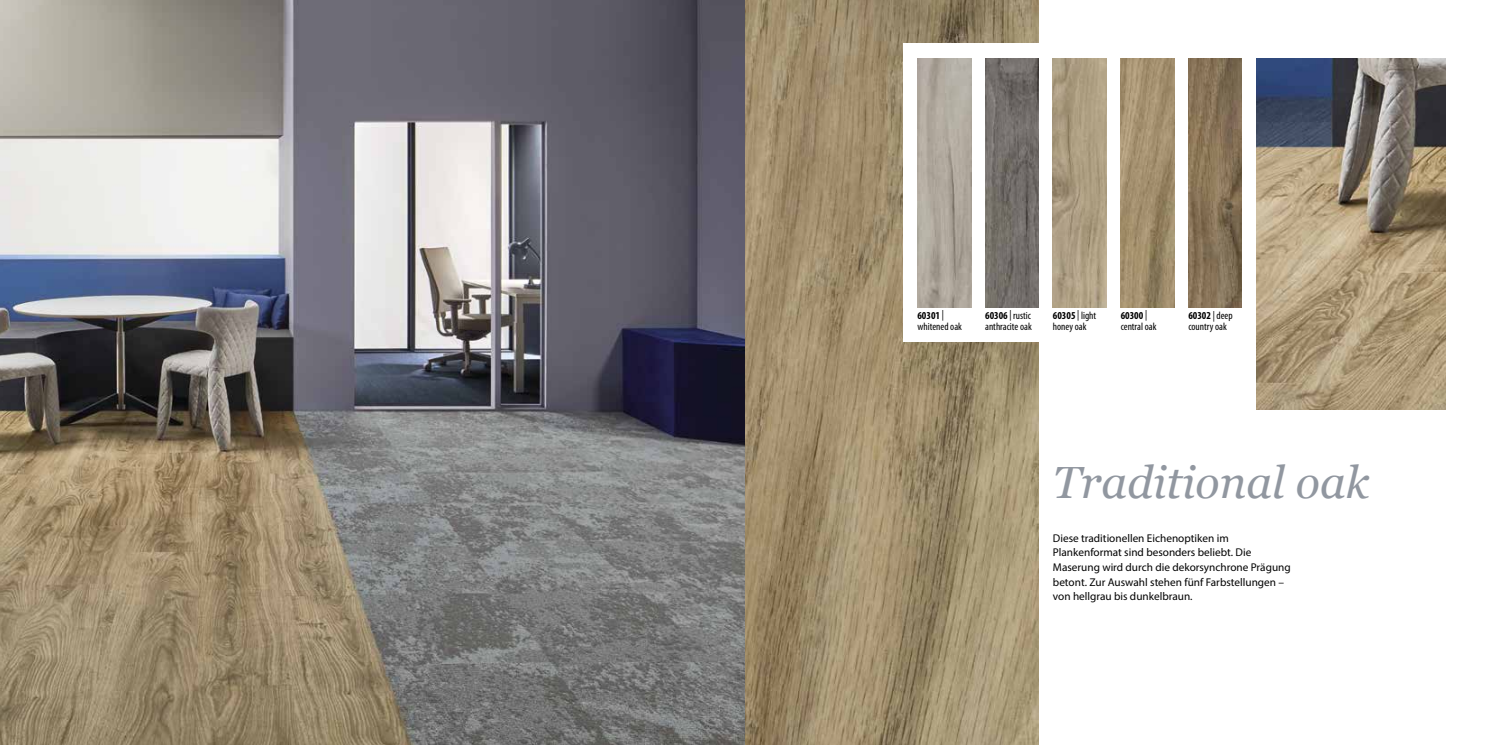
<style>
.page{position:relative;width:1489px;height:745px;background:#fff}
.page>*{position:absolute;margin:0;border:0;box-sizing:border-box;transform-origin:0 0}
.t1{font:italic 45px "Georgia";color:#9197a0}
.t2{font:11.25px/14.6px "Myriad Pro";color:#000}
.t3{font:condensed 10.62px/10.6px "Myriad Pro";color:#000}
.s1{font-weight:700}
</style>
<div class="page">
<img style="left:0;top:0;width:1038px;height:744px">
<div style="left:903px;top:44px;width:585px;height:297px;background:#fff"></div>
<img style="left:917px;top:58px;width:53px;height:249px">
<img style="left:985px;top:58px;width:53px;height:249px">
<img style="left:1052px;top:58px;width:54px;height:249px">
<img style="left:1120px;top:58px;width:54px;height:249px">
<img style="left:1188px;top:58px;width:53px;height:249px">
<img style="left:1256px;top:58px;width:188px;height:351px">
<p class="t3" style="left:917px;top:310px;width:46px"><span class="s1">60301</span> | whitened oak</p>
<p class="t3" style="left:985px;top:310px;width:48px"><span class="s1">60306</span> | rustic anthracite oak</p>
<p class="t3" style="left:1052px;top:310px;width:45px"><span class="s1">60305</span> | light honey oak</p>
<p class="t3" style="left:1120px;top:310px;width:37px"><span class="s1">60300</span> | central oak</p>
<p class="t3" style="left:1188px;top:310px;width:46px"><span class="s1">60302</span> | deep country oak</p>
<h1 class="t1" style="left:1052px;top:449px;width:318px">Traditional oak</h1>
<p class="t2" style="left:1052px;top:530px;width:239px">Diese traditionellen Eichenoptiken im Plankenformat sind besonders beliebt. Die Maserung wird durch die dekorsynchrone Prägung betont. Zur Auswahl stehen fünf Farbstellungen – von hellgrau bis dunkelbraun.</p>
</div>
